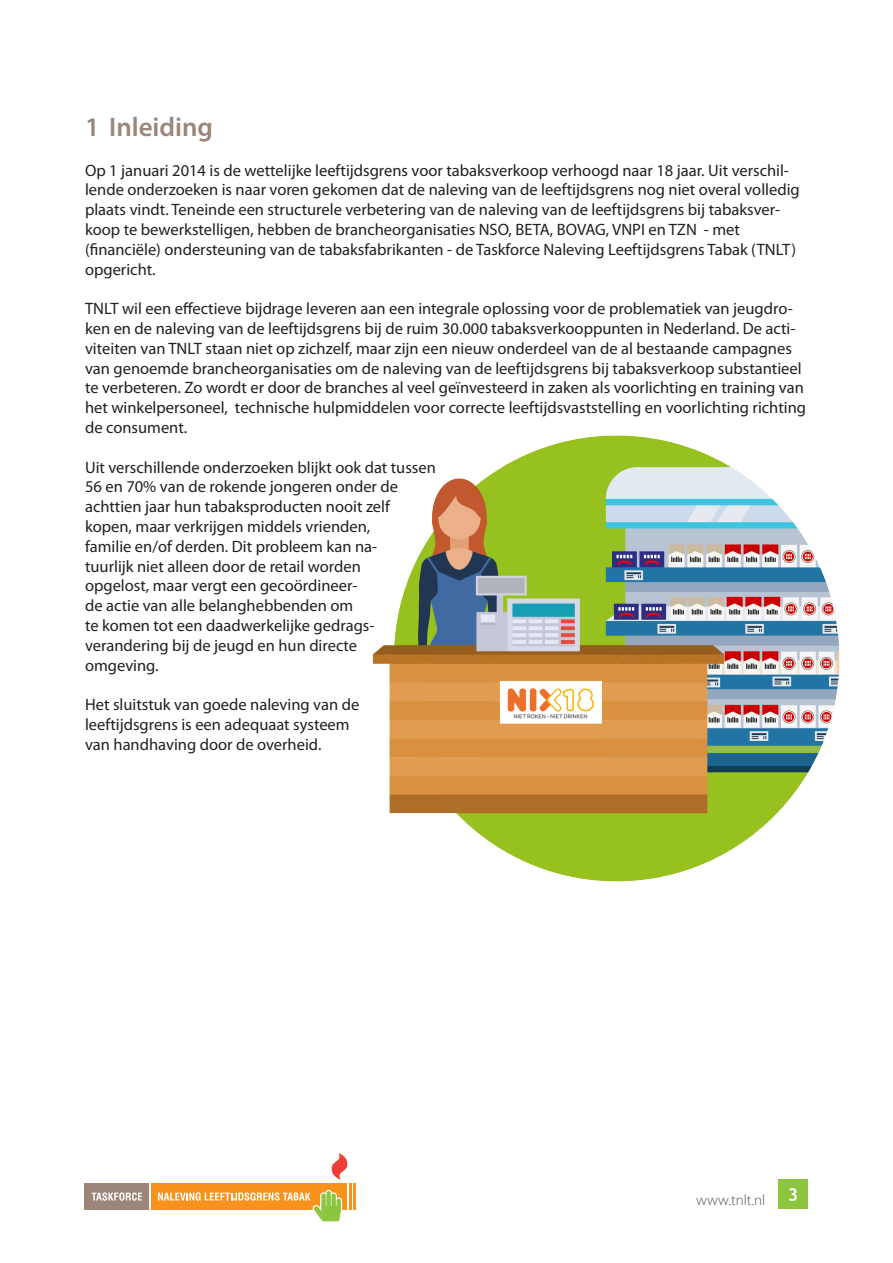
<style>
.page{position:relative;width:893px;height:1263px;background:#fff}
.page>*{position:absolute;margin:0;border:0;box-sizing:border-box;transform-origin:0 0}
.t1{font:600 27px "Myriad Pro";color:#9b8679}
.t2{font:16.5px/19.8px "Myriad Pro";color:#231f20}
.t3{font:300 15px "Myriad Pro";color:#57585a}
</style>
<div class="page">
<div style="left:778px;top:1179px;width:30px;height:30px;background:#8bc63e"></div>
<div style="left:85px;top:1183px;width:64px;height:26px;background:#9b8679"></div>
<div style="left:151px;top:1183px;width:195px;height:26px;background:#f7931d"></div>
<svg style="left:92px;top:1192px;width:50px;height:9px"></svg>
<svg style="left:332px;top:1153px;width:15px;height:27px"></svg>
<svg style="left:158px;top:1190px;width:184px;height:32px"></svg>
<hr style="left:349px;top:1183px;width:2px;height:26px;background:#f7931d">
<hr style="left:353px;top:1183px;width:3px;height:26px;background:#f7931d">
<img style="left:372px;top:435px;width:468px;height:447px">
<h1 class="t1" style="left:85px;top:112px;width:130px">1 Inleiding</h1>
<p class="t2" style="left:85px;top:160px;width:716px">Op 1 januari 2014 is de wettelijke leeftijdsgrens voor tabaksverkoop verhoogd naar 18 jaar. Uit verschil&shy;lende onderzoeken is naar voren gekomen dat de naleving van de leeftijdsgrens nog niet overal volledig plaats vindt. Teneinde een structurele verbetering van de naleving van de leeftijdsgrens bij tabaksver&shy;koop te bewerkstelligen, hebben de brancheorganisaties NSO, BETA, BOVAG, VNPI en TZN - met (financiële) ondersteuning van de tabaksfabrikanten - de Taskforce Naleving Leeftijdsgrens Tabak (TNLT) opgericht.</p>
<p class="t2" style="left:85px;top:299px;width:722px">TNLT wil een effectieve bijdrage leveren aan een integrale oplossing voor de problematiek van jeugdro&shy;ken en de naleving van de leeftijdsgrens bij de ruim 30.000 tabaksverkooppunten in Nederland. De acti&shy;viteiten van TNLT staan niet op zichzelf, maar zijn een nieuw onderdeel van de al bestaande campagnes van genoemde brancheorganisaties om de naleving van de leeftijdsgrens bij tabaksverkoop substantieel te verbeteren. Zo wordt er door de branches al veel geïnvesteerd in zaken als voorlichting en training van het winkelpersoneel, technische hulpmiddelen voor correcte leeftijdsvaststelling en voorlichting richting de consument.</p>
<p class="t2" style="left:85px;top:457px;width:352px">Uit verschillende onderzoeken blijkt ook dat tussen 56 en 70% van de rokende jongeren onder de achttien jaar hun tabaksproducten nooit zelf kopen, maar verkrijgen middels vrienden,<br>familie en/of derden. Dit probleem kan na-<br>tuurlijk niet alleen door de retail worden<br>opgelost, maar vergt een gecoördineer-<br>de actie van alle belanghebbenden om<br>te komen tot een daadwerkelijke gedrags&shy;verandering bij de jeugd en hun directe<br>omgeving.</p>
<p class="t2" style="left:85px;top:695px;width:276px">Het sluitstuk van goede naleving van de leeftijdsgrens is een adequaat systeem van handhaving door de overheid.</p>
<p class="t3" style="left:696px;top:1192px;width:104px">www.tnlt.nl <sup>3</sup></p>
</div>
